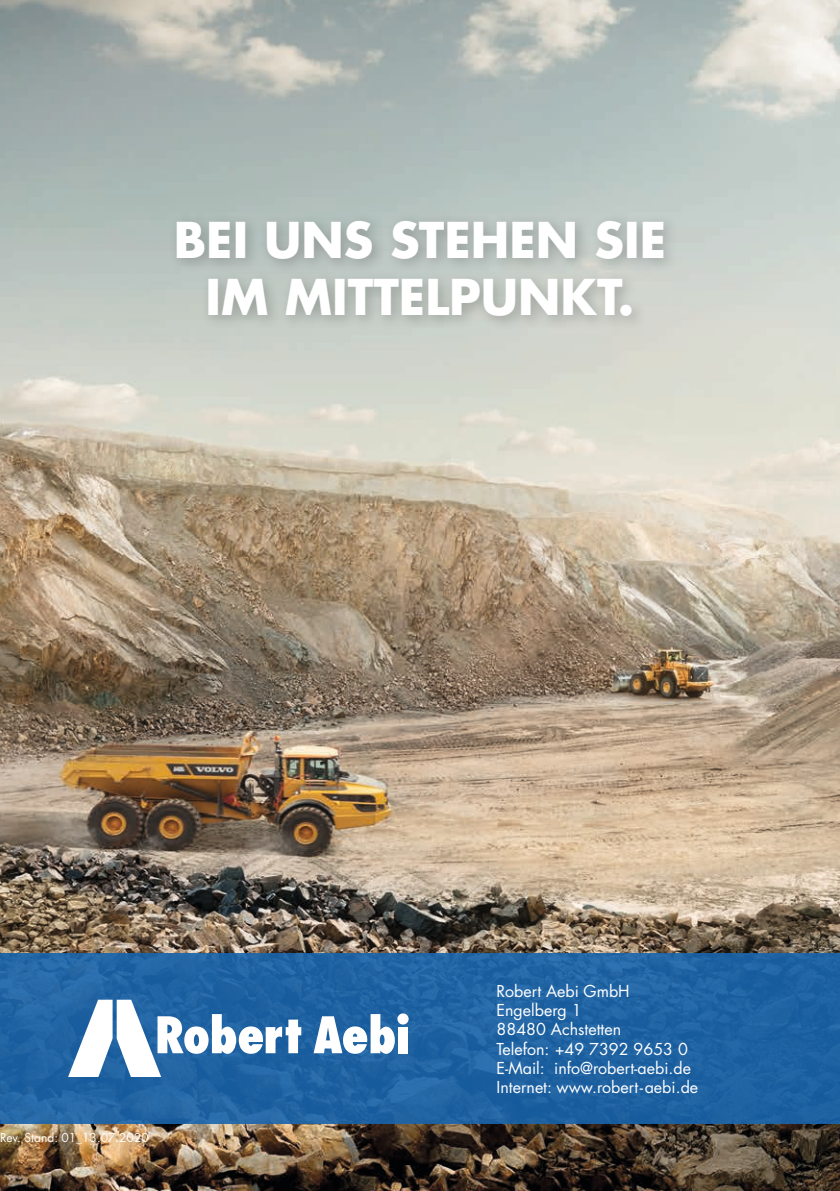
<style>
.page{position:relative;width:840px;height:1191px;background:#fff}
.page>*{position:absolute;margin:0;border:0;box-sizing:border-box;transform-origin:0 0}
.t1{font:700 48px/57.6px "Futura LT Pro";color:#fff;text-align:center}
.t2{font:16px "Futura LT Pro";color:#fff}
.t3{font:12px "Futura LT Pro";color:#fff}
</style>
<div class="page">
<img style="left:0;top:0;width:839px;height:1191px">
<div style="left:0;top:953px;width:839px;height:170px;background:#1f63a2"></div>
<div style="left:397px;top:1013px;width:11px;height:11px;background:#fff;border-radius:50%"></div>
<div style="left:398px;top:1027px;width:9px;height:26px;background:#fff"></div>
<svg style="left:313px;top:1014px;width:81px;height:39px"></svg>
<svg style="left:68px;top:999px;width:233px;height:78px"></svg>
<div style="left:168px;top:212px;width:510px;height:120px;background:#1c1a1b;opacity:.25"></div>
<p class="t1" style="left:174px;top:209px;width:493px">BEI UNS STEHEN SIE<br>IM MITTELPUNKT.</p>
<p class="t3" style="left:0;top:1129px;width:150px">Rev. Stand: 01_13.07.2020</p>
<p class="t2" style="left:496px;top:980px;width:134px">Robert Aebi GmbH</p>
<p class="t2" style="left:496px;top:999px;width:86px">Engelberg 1</p>
<p class="t2" style="left:496px;top:1018px;width:126px">88480 Achstetten</p>
<p class="t2" style="left:496px;top:1037px;width:193px">Telefon: +49 7392 9653 0</p>
<p class="t2" style="left:496px;top:1057px;width:196px">E-Mail: info@robert-aebi.de</p>
<p class="t2" style="left:496px;top:1076px;width:203px">Internet: www.robert-aebi.de</p>
</div>
